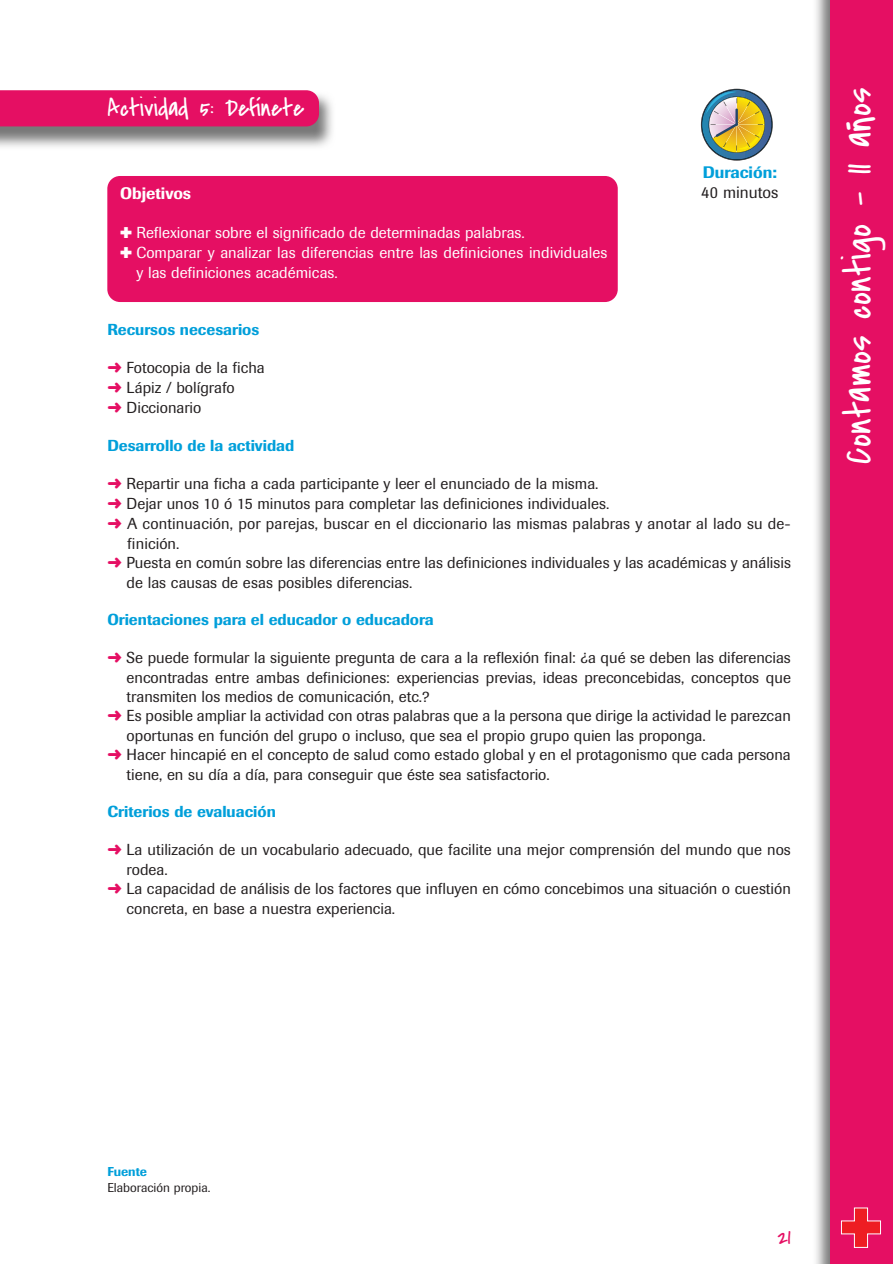
<style>
.page{position:relative;width:893px;height:1264px;background:#fff}
.page>*{position:absolute;margin:0;border:0;box-sizing:border-box;transform-origin:0 0}
.t1{font:39px "Covered By Your Grace";color:#fff}
.t2{font:25.5px "Covered By Your Grace";color:#fff}
.t3{font:22.5px "Covered By Your Grace";color:#e50f63}
.t4{font:500 16.5px "Imago";color:#fff}
.t5{font:500 16.5px "Imago";color:#009fda}
.t6{font:16.5px "Imago";color:#231f20}
.t7{font:15.75px/19.8px "Imago";color:#231f20}
.t8{font:15.75px "Imago";color:#fff}
.t9{font:500 15.75px "Imago";color:#009fda}
.t10{font:12.75px "Imago";color:#231f20}
.t11{font:500 12.75px "Imago";color:#009fda}
.s1{color:#e50f63}
.s2{font-family:"Margarosa";font-size:22.5px}
</style>
<div class="page">
<img style="left:0;top:95px;width:332px;height:52px">
<div style="left:107px;top:176px;width:511px;height:126px;background:#e50f63;border-radius:13px"></div>
<img style="left:816px;top:0;width:14px;height:1264px">
<div style="left:830px;top:0;width:63px;height:1264px;background:#e50f63"></div>
<div style="left:0;top:90px;width:319px;height:36px;background:#e50f63"></div>
<svg style="left:840px;top:1207px;width:41px;height:41px"></svg>
<img style="left:701px;top:89px;width:71px;height:72px">
<h2 class="t2" style="left:107px;top:97px;width:198px">Actividad 5: Defínete</h2>
<p class="t4" style="left:120px;top:187px;width:73px">Objetivos</p>
<p class="t8" style="left:120px;top:227px;width:406px">✚ Reflexionar sobre el significado de determinadas palabras.</p>
<p class="t8" style="left:120px;top:247px;width:489px">✚ Comparar y analizar las diferencias entre las definiciones individuales</p>
<p class="t8" style="left:137px;top:267px;width:203px">y las definiciones académicas.</p>
<p class="t5" style="left:703px;top:166px;width:75px">Duración:</p>
<p class="t6" style="left:701px;top:186px;width:79px">40 minutos</p>
<p class="t9" style="left:107px;top:324px;width:153px">Recursos necesarios</p>
<p class="t7" style="left:107px;top:359px;width:159px"><span class="s1">➜</span> Fotocopia de la ficha <span class="s1">➜</span> Lápiz / bolígrafo<br><span class="s1">➜</span> Diccionario</p>
<p class="t9" style="left:107px;top:440px;width:188px">Desarrollo de la actividad</p>
<p class="t7" style="left:107px;top:475px;width:492px"><span class="s1">➜</span> Repartir una ficha a cada participante y leer el enunciado de la misma.</p>
<p class="t7" style="left:107px;top:495px;width:503px"><span class="s1">➜</span> Dejar unos 10 ó 15 minutos para completar las definiciones individuales.</p>
<p class="t7" style="left:107px;top:515px;width:685px"><span class="s1">➜</span> A continuación, por parejas, buscar en el diccionario las mismas palabras y anotar al lado su de-</p>
<p class="t7" style="left:127px;top:534px;width:54px">finición.</p>
<p class="t7" style="left:107px;top:553px;width:685px"><span class="s1">➜</span> Puesta en común sobre las diferencias entre las definiciones individuales y las académicas y análisis</p>
<p class="t7" style="left:127px;top:573px;width:287px">de las causas de esas posibles diferencias.</p>
<p class="t9" style="left:107px;top:614px;width:328px">Orientaciones para el educador o educadora</p>
<p class="t7" style="left:107px;top:649px;width:685px"><span class="s1">➜</span> Se puede formular la siguiente pregunta de cara a la reflexión final: ¿a qué se deben las diferencias</p>
<p class="t7" style="left:127px;top:669px;width:666px">encontradas entre ambas definiciones: experiencias previas, ideas preconcebidas, conceptos que</p>
<p class="t7" style="left:127px;top:688px;width:304px">transmiten los medios de comunicación, etc.?</p>
<p class="t7" style="left:107px;top:706px;width:685px"><span class="s1">➜</span> Es posible ampliar la actividad con otras palabras que a la persona que dirige la actividad le parezcan</p>
<p class="t7" style="left:127px;top:726px;width:580px">oportunas en función del grupo o incluso, que sea el propio grupo quien las proponga.</p>
<p class="t7" style="left:107px;top:745px;width:685px"><span class="s1">➜</span> Hacer hincapié en el concepto de salud como estado global y en el protagonismo que cada persona</p>
<p class="t7" style="left:127px;top:765px;width:424px">tiene, en su día a día, para conseguir que éste sea satisfactorio.</p>
<p class="t9" style="left:107px;top:806px;width:170px">Criterios de evaluación</p>
<p class="t7" style="left:107px;top:841px;width:685px"><span class="s1">➜</span> La utilización de un vocabulario adecuado, que facilite una mejor comprensión del mundo que nos</p>
<p class="t7" style="left:127px;top:861px;width:43px">rodea.</p>
<p class="t7" style="left:107px;top:880px;width:685px"><span class="s1">➜</span> La capacidad de análisis de los factores que influyen en cómo concebimos una situación o cuestión</p>
<p class="t7" style="left:127px;top:899px;width:270px">concreta, en base a nuestra experiencia.</p>
<h1 class="t1" style="left:842px;top:463px;width:378px;rotate:-90deg">Contamos contigo - 11 a<span class="s2">ñ</span>os</h1>
<p class="t11" style="left:107px;top:1167px;width:41px">Fuente</p>
<p class="t10" style="left:107px;top:1182px;width:105px">Elaboración propia.</p>
<h3 class="t3" style="left:777px;top:1227px;width:15px">21</h3>
</div>
